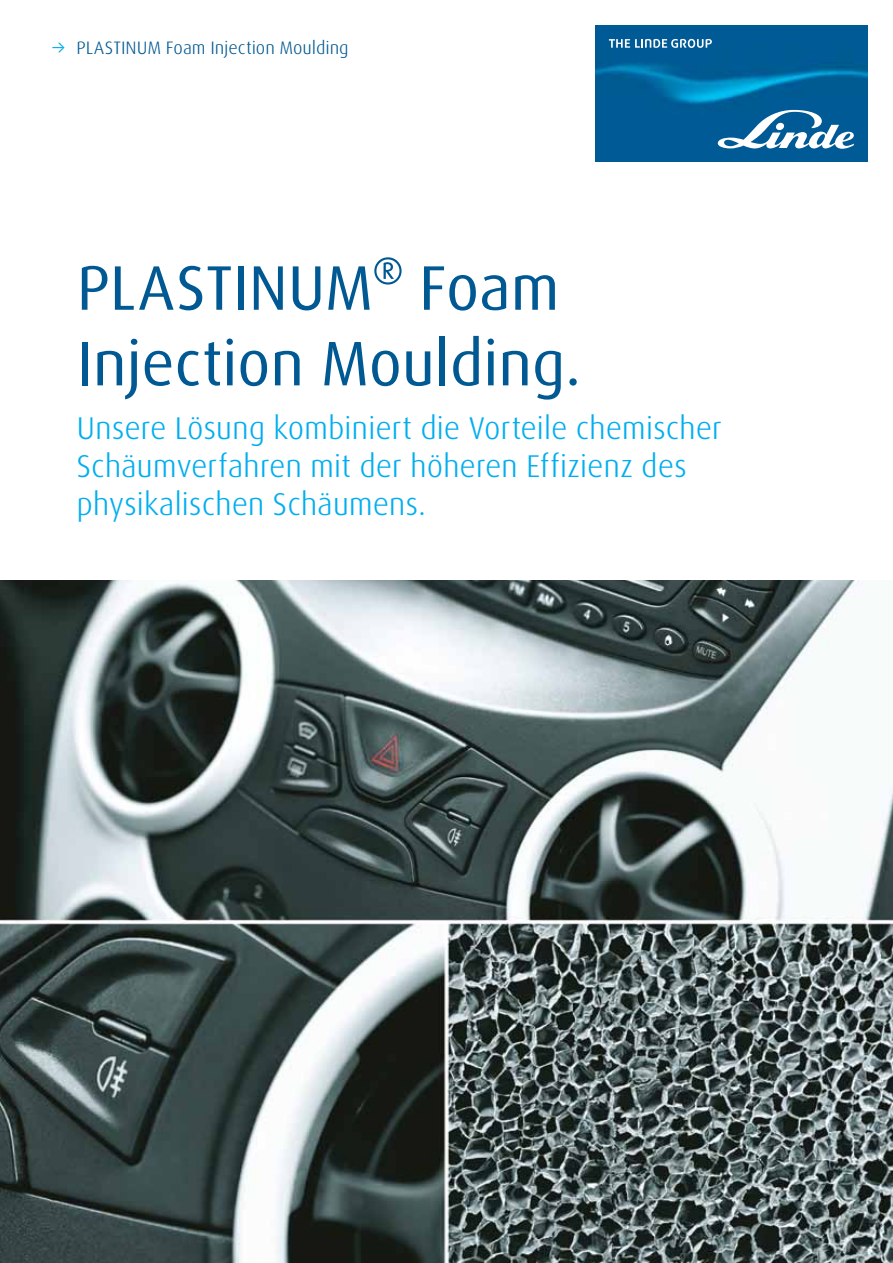
<style>
.page{position:relative;width:893px;height:1263px;background:#fff}
.page>*{position:absolute;margin:0;border:0;box-sizing:border-box;transform-origin:0 0}
.t1{font:63px/75.6px "Linde Dax Global";letter-spacing:-.015em;color:#005993}
.t2{font:300 31.5px/37.8px "Linde Dax Global";letter-spacing:-.01em;color:#00aeef}
.t3{font:300 18px "Linde Dax Global";letter-spacing:-.005em;color:#005993}
.s1{font-weight:400;color:#00aeef}
</style>
<div class="page">
<img style="left:595px;top:26px;width:272px;height:136px">
<svg style="left:718px;top:110px;width:136px;height:39px"></svg>
<svg style="left:609px;top:39px;width:103px;height:9px"></svg>
<img style="left:0;top:580px;width:893px;height:683px">
<p class="t3" style="left:51px;top:37px;width:299px"><span class="s1">→</span> PLASTINUM Foam Injection Moulding</p>
<h1 class="t1" style="left:77px;top:250px;width:506px">PLASTINUM® Foam<br>Injection Moulding.</h1>
<p class="t2" style="left:77px;top:409px;width:647px">Unsere Lösung kombiniert die Vorteile chemischer<br>Schäumverfahren mit der höheren Effizienz des physikalischen Schäumens.</p>
</div>
